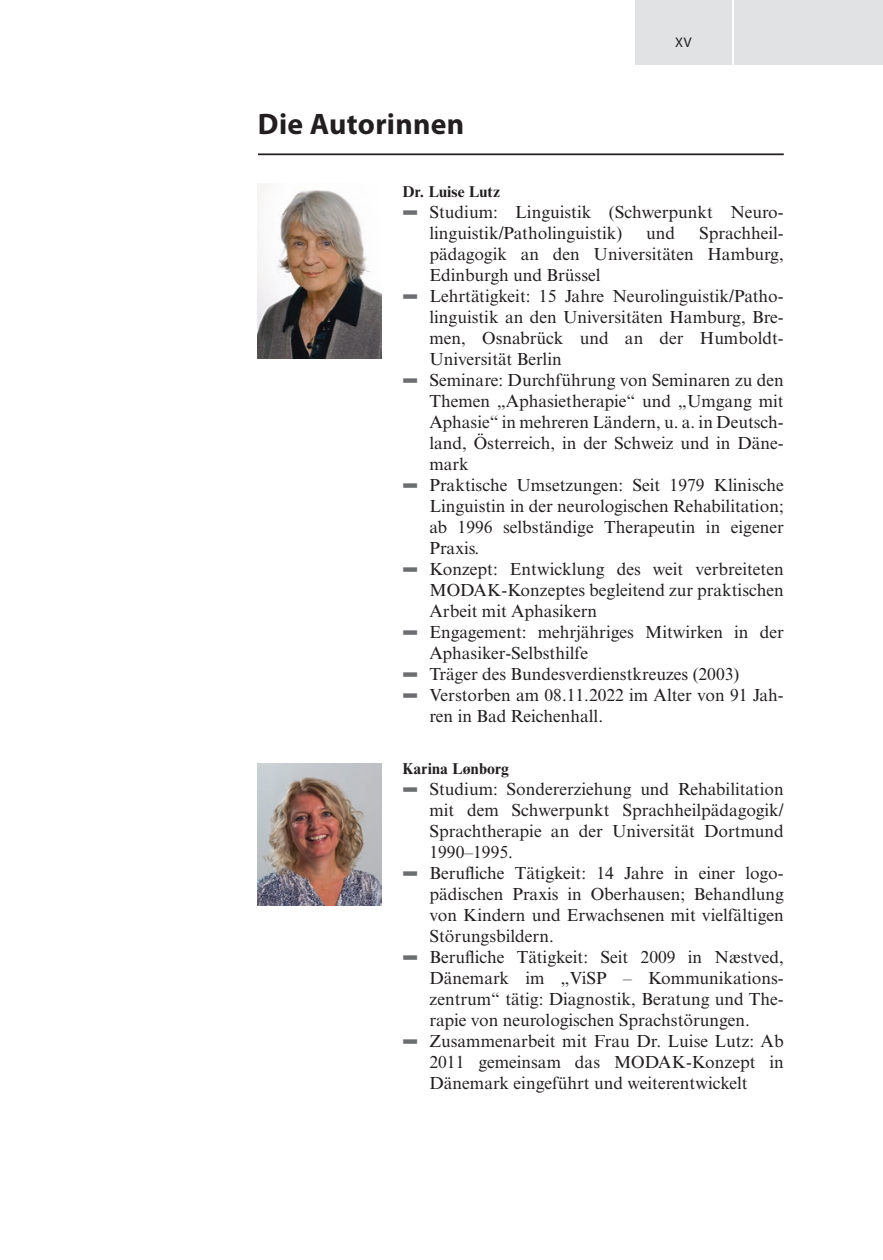
<style>
.page{position:relative;width:883px;height:1260px;background:#fff}
.page>*{position:absolute;margin:0;border:0;box-sizing:border-box;transform-origin:0 0}
.t1{font:700 29.75px "Myriad Pro";letter-spacing:.01em;color:#231f20}
.t2{font:17.5px/21px "Times New Roman MT Std";color:#231f20;text-align:justify}
.Chap_Au_Biography_to{font:700 15.75px "Times New Roman MT Std";letter-spacing:.01em;color:#231f20}
.t3{font:14px "Myriad Pro";color:#231f20}
.s1{font-family:"Blik Buttons";color:#6c6d70}
</style>
<div class="page">
<div style="left:635px;top:0;width:97px;height:64px;background:#e1e2e4"></div>
<div style="left:734px;top:0;width:149px;height:64px;background:#e1e2e4"></div>
<hr style="left:258px;top:153px;width:526px;height:2px;background:#231f20">
<img style="left:258px;top:184px;width:123px;height:175px">
<img style="left:258px;top:764px;width:123px;height:142px">
<h1 class="t1" style="left:258px;top:104px;width:208px">Die Autorinnen</h1>
<p class="t3" style="left:675px;top:34px;width:18px">XV</p>
<p class="Chap_Au_Biography_to" style="left:402px;top:182px;width:99px">Dr. Luise Lutz</p>
<p class="t2" style="left:429px;top:201px;width:356px;text-indent:-27px"><span class="s1">5</span> Studium: Linguistik (Schwerpunkt Neuro&shy;linguistik/Patholinguistik)</p>
<p class="t2" style="left:429px;top:222px;width:356px;text-indent:270px">Sprachheil&shy;pädagogik an den Universitäten Hamburg, Edinburgh und Brüssel</p>
<p class="t2" style="left:429px;top:285px;width:356px;text-indent:-27px"><span class="s1">5</span> Lehrtätigkeit: 15 Jahre Neurolinguistik/Patho&shy;linguistik an den Universitäten Hamburg, Bre&shy;men, Osnabrück und an der Humboldt-Universität Berlin</p>
<p class="t2" style="left:429px;top:369px;width:356px;text-indent:-27px"><span class="s1">5</span> Seminare: Durchführung von Seminaren zu den Themen „Aphasietherapie“ und „Umgang mit Aphasie“ in mehreren Ländern, u. a. in Deutsch&shy;land, Österreich, in der Schweiz und in Däne&shy;mark</p>
<p class="t2" style="left:429px;top:474px;width:356px;text-indent:-27px"><span class="s1">5</span> Praktische Umsetzungen: Seit 1979 Klinische Linguistin in der neurologischen Rehabilitation; ab 1996 selbständige Therapeutin in eigener Praxis.</p>
<p class="t2" style="left:429px;top:558px;width:356px;text-indent:-27px"><span class="s1">5</span> Konzept: Entwicklung des weit verbreiteten MODAK-Konzeptes begleitend zur praktischen Arbeit mit Aphasikern</p>
<p class="t2" style="left:429px;top:621px;width:356px;text-indent:-27px"><span class="s1">5</span> Engagement: mehrjähriges Mitwirken in der<br>Aphasiker-Selbsthilfe</p>
<p class="t2" style="left:402px;top:663px;width:338px"><span class="s1">5</span> Träger des Bundesverdienstkreuzes (2003)</p>
<p class="t2" style="left:429px;top:684px;width:356px;text-indent:-27px"><span class="s1">5</span> Verstorben am 08.11.2022 im Alter von 91 Jah&shy;ren in Bad Reichenhall.</p>
<p class="t2" style="left:646px;top:222px;width:30px">und</p>
<p class="Chap_Au_Biography_to" style="left:402px;top:759px;width:108px">Karina Lønborg</p>
<p class="t2" style="left:429px;top:779px;width:356px;text-indent:-27px"><span class="s1">5</span> Studium: Sondererziehung und Rehabilitation mit dem Schwerpunkt Sprachheilpädagogik/ Sprachtherapie an der Universität Dortmund 1990–1995.</p>
<p class="t2" style="left:429px;top:863px;width:356px;text-indent:-27px"><span class="s1">5</span> Berufliche Tätigkeit: 14 Jahre in einer logo&shy;pädischen Praxis in Oberhausen; Behandlung von Kindern und Erwachsenen mit vielfältigen Störungsbildern.</p>
<p class="t2" style="left:429px;top:947px;width:356px;text-indent:-27px"><span class="s1">5</span> Berufliche Tätigkeit: Seit 2009 in Næstved, Dänemark im „ViSP – Kommunikations&shy;zentrum“ tätig: Diagnostik, Beratung und The&shy;rapie von neurologischen Sprachstörungen.</p>
<p class="t2" style="left:429px;top:1031px;width:356px;text-indent:-27px"><span class="s1">5</span> Zusammenarbeit mit Frau Dr. Luise Lutz: Ab 2011 gemeinsam das MODAK-Konzept in Dänemark eingeführt und weiterentwickelt</p>
</div>
